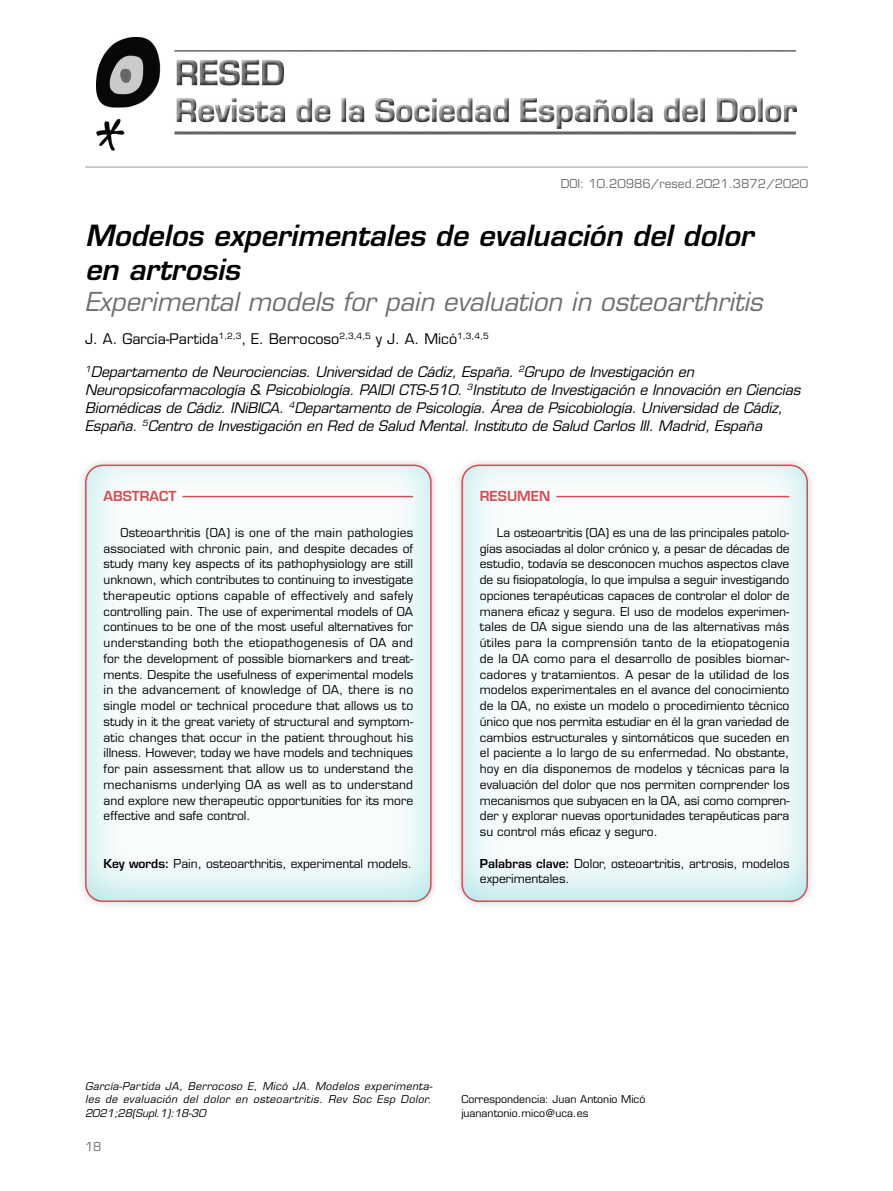
<style>
.page{position:relative;width:893px;height:1191px;background:#fff}
.page>*{position:absolute;margin:0;border:0;box-sizing:border-box;transform-origin:0 0}
.t1{font:italic 600 28.5px/34.2px "Eurostile LT Std";color:#000}
.t2{font:italic 25.5px "Eurostile LT Std";color:#706f6f}
.t3{font:italic 14.25px/18px "Eurostile LT Std";letter-spacing:-.01em;color:#000}
.t4{font:14.25px "Eurostile LT Std";color:#000}
.t5{font:600 13.5px "Eurostile LT Std";color:#d64c53}
.t6{font:12px/15.8px "Eurostile LT Std";color:#000;text-align:justify}
.t7{font:12px "Eurostile LT Std";color:#706f6f}
.t8{font:italic 10.5px/13.5px "Eurostile LT Std";letter-spacing:.04em;color:#000;text-align:justify}
.t9{font:10.5px/13.5px "Eurostile LT Std";color:#000}
.s1{font-weight:600}
</style>
<div class="page">
<div style="left:72px;top:454px;width:371px;height:450px;background:#00b2bb;opacity:.3"></div>
<hr style="left:182px;top:496px;width:231px;height:1px;background:#d64c53">
<div style="left:85px;top:464px;width:347px;height:438px;border:2px solid #d64c53;border-radius:17px"></div>
<div style="left:448px;top:454px;width:372px;height:449px;background:#00b2bb;opacity:.3"></div>
<hr style="left:556px;top:496px;width:233px;height:1px;background:#d64c53">
<div style="left:461px;top:464px;width:347px;height:438px;border:2px solid #d64c53;border-radius:17px"></div>
<hr style="left:85px;top:167px;width:723px;height:1px;background:#9d9d9c">
<img style="left:96px;top:37px;width:701px;height:114px">
<p class="t7" style="left:561px;top:176px;width:249px">DOI: 10.20986/resed.2021.3872/2020</p>
<h1 class="t1" style="left:85px;top:218px;width:670px">Modelos experimentales de evaluación del dolor en artrosis</h1>
<h2 class="t2" style="left:85px;top:286px;width:679px">Experimental models for pain evaluation in osteoarthritis</h2>
<p class="t4" style="left:85px;top:330px;width:405px">J. A. García-Partida<sup>1,2,3</sup>, E. Berrocoso<sup>2,3,4,5</sup> y J. A. Micó<sup>1,3,4,5</sup></p>
<p class="t3" style="left:85px;top:363px;width:717px"><sup>1</sup>Departamento de Neurociencias. Universidad de Cádiz, España. <sup>2</sup>Grupo de Investigación en Neuropsicofarmacología &amp; Psicobiología. PAIDI CTS-510. <sup>3</sup>Instituto de Investigación e Innovación en Ciencias Biomédicas de Cádiz. INiBICA. <sup>4</sup>Departamento de Psicología. Área de Psicobiología. Universidad de Cádiz, España. <sup>5</sup>Centro de Investigación en Red de Salud Mental. Instituto de Salud Carlos III. Madrid, España</p>
<p class="t5" style="left:104px;top:488px;width:74px">ABSTRACT</p>
<p class="t6" style="left:104px;top:524px;width:311px;text-indent:17px">Osteoarthritis (OA) is one of the main pathologies associated with chronic pain, and despite decades of study many key aspects of its pathophysiology are still unknown, which contributes to continuing to investigate therapeutic options capable of effectively and safely controlling pain. The use of experimental models of OA continues to be one of the most useful alternatives for understanding both the etiopathogenesis of OA and for the development of possible biomarkers and treat&shy;ments. Despite the usefulness of experimental models in the advancement of knowledge of OA, there is no single model or technical procedure that allows us to study in it the great variety of structural and symptom&shy;atic changes that occur in the patient throughout his illness. However, today we have models and techniques for pain assessment that allow us to understand the mechanisms underlying OA as well as to understand and explore new therapeutic opportunities for its more effective and safe control.</p>
<p class="t6" style="left:104px;top:855px;width:310px"><span class="s1">Key words:</span> Pain, osteoarthritis, experimental models.</p>
<p class="t5" style="left:480px;top:488px;width:72px">RESUMEN</p>
<p class="t6" style="left:480px;top:524px;width:311px;text-indent:17px">La osteoartritis (OA) es una de las principales patolo&shy;gías asociadas al dolor crónico y, a pesar de décadas de estudio, todavía se desconocen muchos aspectos clave de su fisiopatología, lo que impulsa a seguir investigando opciones terapéuticas capaces de controlar el dolor de manera eficaz y segura. El uso de modelos experimen&shy;tales de OA sigue siendo una de las alternativas más útiles para la comprensión tanto de la etiopatogenia de la OA como para el desarrollo de posibles biomar&shy;cadores y tratamientos. A pesar de la utilidad de los modelos experimentales en el avance del conocimiento de la OA, no existe un modelo o procedimiento técnico único que nos permita estudiar en él la gran variedad de cambios estructurales y sintomáticos que suceden en el paciente a lo largo de su enfermedad. No obstante, hoy en día disponemos de modelos y técnicas para la evaluación del dolor que nos permiten comprender los mecanismos que subyacen en la OA, así como compren&shy;der y explorar nuevas oportunidades terapéuticas para su control más eficaz y seguro.</p>
<p class="t6" style="left:480px;top:855px;width:311px"><span class="s1">Palabras clave:</span> Dolor, osteoartritis, artrosis, modelos experimentales.</p>
<p class="t8" style="left:85px;top:1079px;width:349px">García-Partida JA, Berrocoso E, Micó JA. Modelos experimenta&shy;les de evaluación del dolor en osteoartritis. Rev Soc Esp Dolor.<br>2021;28(Supl.1):18-30</p>
<p class="t7" style="left:85px;top:1139px;width:18px">18</p>
<p class="t9" style="left:461px;top:1092px;width:185px">Correspondencia: Juan Antonio Micó juanantonio.mico@uca.es</p>
</div>
